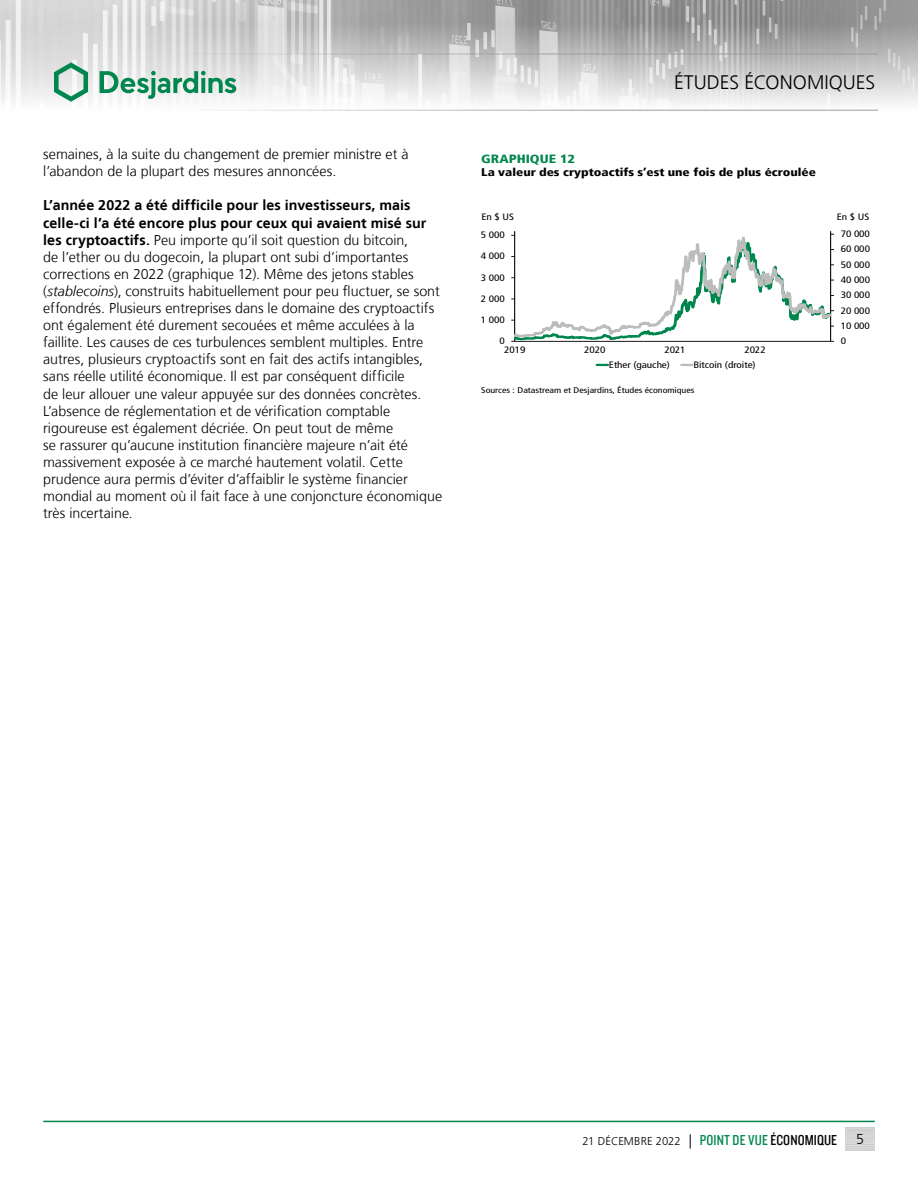
<style>
.page{position:relative;width:918px;height:1188px;background:#fff}
.page>*{position:absolute;margin:0;border:0;box-sizing:border-box;transform-origin:0 0}
.t1{font:300 19.5px "Frutiger LT";color:#000}
.t2{font:300 14.25px/17.1px "Frutiger LT";color:#000}
.t3{font:900 condensed 12px "Frutiger LT";letter-spacing:-.005em;color:#00874e;scale:1.2 1}
.t4{font:300 11.25px "Frutiger LT";letter-spacing:.005em;color:#000}
.t5{font:900 condensed 11.1px "Frutiger LT";color:#000;scale:1.2 1}
.t6{font:condensed 9.3px "Frutiger LT";color:#000;scale:1.2 1}
.t7{font:condensed 8.25px "Frutiger LT";letter-spacing:-.005em;color:#000;scale:1.2 1}
.s1{font-weight:700}
.s2{font-style:italic}
.s3{font-size:14.25px}
.s4{font-family:"Knockout 29 Junior Ltweight";font-weight:400;font-size:15px;color:#00874e}
.s5{font-family:"Knockout 29 Junior Ltweight";font-weight:400;font-size:15px}
</style>
<div class="page">
<img style="left:0;top:0;width:918px;height:110px">
<hr style="left:0;top:54px;width:878px;height:1px;background:#9d9d9c">
<hr style="left:0;top:110px;width:878px;height:1px;background:#9d9d9c">
<svg style="left:54px;top:62px;width:34px;height:40px"></svg>
<svg style="left:100px;top:71px;width:136px;height:28px"></svg>
<hr style="left:43px;top:1121px;width:832px;height:1px;background:#00874e">
<svg style="left:511px;top:231px;width:323px;height:111px"></svg>
<svg style="left:597px;top:364px;width:11px;height:2px"></svg>
<svg style="left:682px;top:364px;width:10px;height:2px"></svg>
<p class="t2" style="left:43px;top:146px;width:367px">semaines, à la suite du changement de premier ministre et à l’abandon de la plupart des mesures annoncées.</p>
<p class="t2" style="left:43px;top:197px;width:400px"><span class="s1">L’année 2022 a été difficile pour les investisseurs, mais celle-ci l’a été encore plus pour ceux qui avaient misé sur les cryptoactifs.</span> Peu importe qu’il soit question du bitcoin,<br>de l’ether ou du dogecoin, la plupart ont subi d’importantes corrections en 2022 (graphique 12). Même des jetons stables (<span class="s2">stablecoins</span>), construits habituellement pour peu fluctuer, se sont effondrés. Plusieurs entreprises dans le domaine des cryptoactifs ont également été durement secouées et même acculées à la faillite. Les causes de ces turbulences semblent multiples. Entre autres, plusieurs cryptoactifs sont en fait des actifs intangibles, sans réelle utilité économique. Il est par conséquent difficile<br>de leur allouer une valeur appuyée sur des données concrètes.<br>L’absence de réglementation et de vérification comptable rigoureuse est également décriée. On peut tout de même<br>se rassurer qu’aucune institution financière majeure n’ait été massivement exposée à ce marché hautement volatil. Cette prudence aura permis d’éviter d’affaiblir le système financier mondial au moment où il fait face à une conjoncture économique très incertaine.</p>
<h1 class="t1" style="left:674px;top:72px;width:203px">ÉTUDES ÉCONOMIQUES</h1>
<p class="t3" style="left:481px;top:151px;width:80px">GRAPHIQUE 12</p>
<p class="t5" style="left:481px;top:165px;width:280px">La valeur des cryptoactifs s’est une fois de plus écroulée</p>
<p class="t6" style="left:481px;top:211px;width:29px">En $ US</p>
<p class="t6" style="left:481px;top:230px;width:21px">5 000</p>
<p class="t6" style="left:481px;top:251px;width:21px">4 000</p>
<p class="t6" style="left:481px;top:272px;width:21px">3 000</p>
<p class="t6" style="left:481px;top:293px;width:21px">2 000</p>
<p class="t6" style="left:481px;top:314px;width:21px">1 000</p>
<p class="t6" style="left:499px;top:336px;width:6px">0</p>
<p class="t6" style="left:504px;top:344px;width:19px">2019</p>
<p class="t6" style="left:584px;top:344px;width:19px">2020</p>
<p class="t6" style="left:664px;top:344px;width:19px">2021</p>
<p class="t6" style="left:744px;top:344px;width:19px">2022</p>
<p class="t6" style="left:609px;top:359px;width:52px">Ether (gauche)</p>
<p class="t6" style="left:693px;top:359px;width:53px">Bitcoin (droite)</p>
<p class="t7" style="left:481px;top:385px;width:179px">Sources : Datastream et Desjardins, Études économiques</p>
<p class="t6" style="left:837px;top:211px;width:29px">En $ US</p>
<p class="t6" style="left:841px;top:228px;width:26px">70 000</p>
<p class="t6" style="left:841px;top:244px;width:26px">60 000</p>
<p class="t6" style="left:841px;top:259px;width:26px">50 000</p>
<p class="t6" style="left:841px;top:274px;width:26px">40 000</p>
<p class="t6" style="left:841px;top:290px;width:26px">30 000</p>
<p class="t6" style="left:841px;top:305px;width:26px">20 000</p>
<p class="t6" style="left:841px;top:320px;width:26px">10 000</p>
<p class="t6" style="left:841px;top:336px;width:6px">0</p>
<p class="t4" style="left:582px;top:1135px;width:256px">21 DÉCEMBRE 2022 <span class="s3">|</span> <span class="s4">POINT DE VUE</span> <span class="s5">ÉCONOMIQUE</span></p>
<p class="t2" style="left:856px;top:1131px;width:9px">5</p>
</div>
